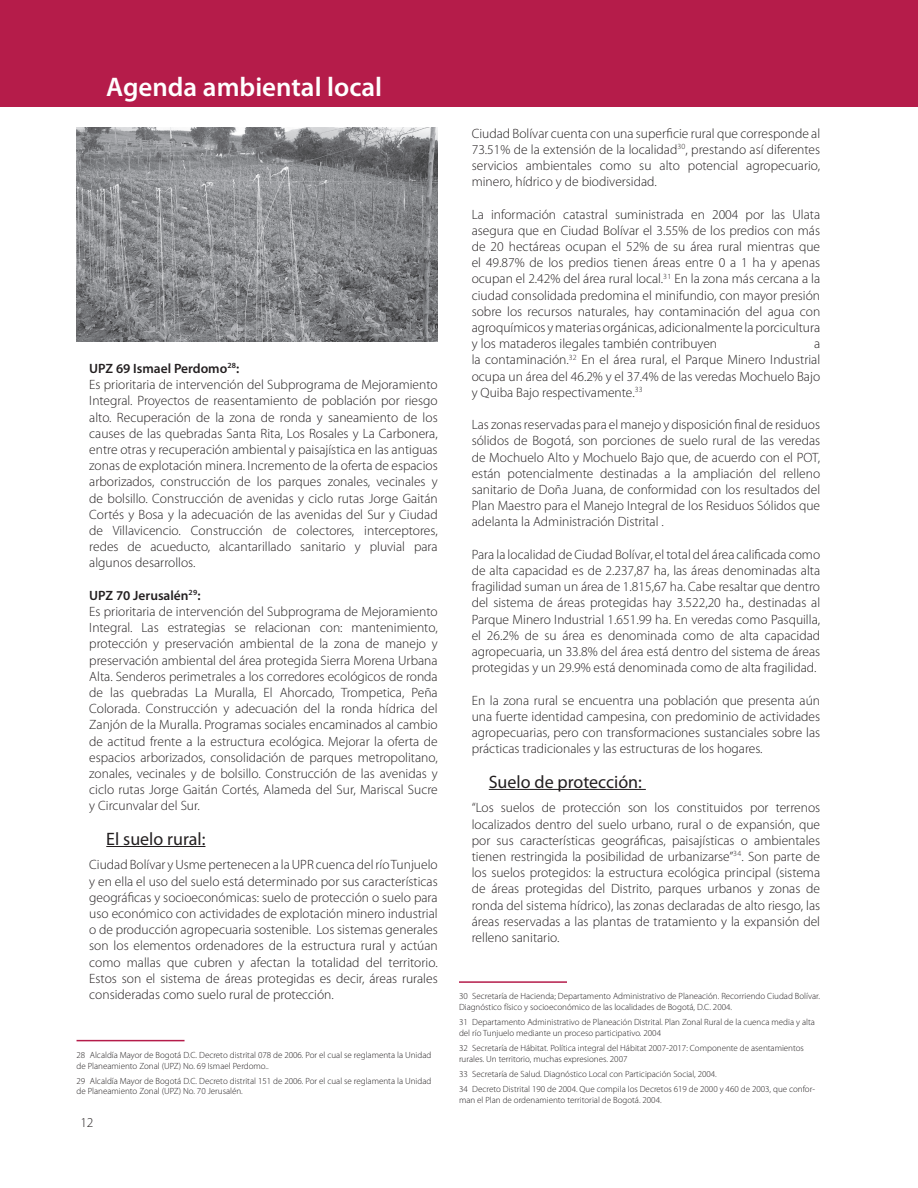
<style>
.page{position:relative;width:918px;height:1188px;background:#fff}
.page>*{position:absolute;margin:0;border:0;box-sizing:border-box;transform-origin:0 0}
.t1{font:600 27px "Myriad Pro";color:#fff}
.t2{font:18px "Myriad Pro";color:#231f20}
.t3{font:300 13.5px/16.2px "Myriad Pro";color:#231f20;text-align:justify}
.t4{font:300 9px/10.8px "Myriad Pro";color:#231f20}
.s1{font-weight:600}
</style>
<div class="page">
<div style="left:0;top:0;width:918px;height:106px;background:#b51c4a"></div>
<hr style="left:106px;top:846px;width:99px;height:1px;background:#231f20">
<hr style="left:77px;top:1040px;width:108px;height:1px;background:#b51c4a">
<hr style="left:489px;top:789px;width:157px;height:1px;background:#231f20">
<hr style="left:459px;top:981px;width:108px;height:2px;background:#b51c4a">
<img style="left:77px;top:128px;width:361px;height:214px">
<h1 class="t1" style="left:106px;top:63px;width:93px">Agenda</h1>
<h1 class="t1" style="left:235px;top:63px;width:124px">Ambiental</h1>
<h1 class="t1" style="left:106px;top:72px;width:277px">Agenda ambiental local</h1>
<p class="t3" style="left:89px;top:361px;width:350px;text-align:left"><span class="s1">UPZ 69 Ismael Perdomo</span><sup>28</sup><span class="s1">:<br></span>Es prioritaria de intervención del Subprograma de Mejoramiento Integral. Proyectos de reasentamiento de población por riesgo alto. Recuperación de la zona de ronda y saneamiento de los causes de las quebradas Santa Rita, Los Rosales y La Carbonera, entre otras y recuperación ambiental y paisajística en las antiguas zonas de explotación minera. Incremento de la oferta de espacios arborizados, construcción de los parques zonales, vecinales y de bolsillo. Construcción de avenidas y ciclo rutas Jorge Gaitán Cortés y Bosa y la adecuación de las avenidas del Sur y Ciudad de Villavicencio. Construcción de colectores, interceptores, redes de acueducto, alcantarillado sanitario y pluvial para algunos desarrollos.</p>
<p class="t3" style="left:89px;top:587px;width:350px;text-align:left"><span class="s1">UPZ 70 Jerusalén</span><sup>29</sup><span class="s1">:<br></span>Es prioritaria de intervención del Subprograma de Mejoramiento Integral. Las estrategias se relacionan con: mantenimiento, protección y preservación ambiental de la zona de manejo y preservación ambiental del área protegida Sierra Morena Urbana Alta. Senderos perimetrales a los corredores ecológicos de ronda de las quebradas La Muralla, El Ahorcado, Trompetica, Peña Colorada. Construcción y adecuación del la ronda hídrica del Zanjón de la Muralla. Programas sociales encaminados al cambio de actitud frente a la estructura ecológica. Mejorar la oferta de espacios arborizados, consolidación de parques metropolitano, zonales, vecinales y de bolsillo. Construcción de las avenidas y ciclo rutas Jorge Gaitán Cortés, Alameda del Sur, Mariscal Sucre y Circunvalar del Sur.</p>
<h2 class="t2" style="left:106px;top:829px;width:101px">El suelo rural:</h2>
<p class="t3" style="left:89px;top:857px;width:350px">Ciudad Bolívar y Usme pertenecen a la UPR cuenca del río Tunjuelo y en ella el uso del suelo está determinado por sus características geográficas y socioeconómicas: suelo de protección o suelo para uso económico con actividades de explotación minero industrial o de producción agropecuaria sostenible. Los sistemas generales son los elementos ordenadores de la estructura rural y actúan como mallas que cubren y afectan la totalidad del territorio.<br>Estos son el sistema de áreas protegidas es decir, áreas rurales consideradas como suelo rural de protección.</p>
<p class="t4" style="left:77px;top:1050px;width:356px">28 Alcaldía Mayor de Bogotá D.C. Decreto distrital 078 de 2006. Por el cual se reglamenta la Unidad de Planeamiento Zonal (UPZ) No. 69 Ismael Perdomo..</p>
<p class="t4" style="left:77px;top:1075px;width:356px">29 Alcaldía Mayor de Bogotá D.C. Decreto distrital 151 de 2006. Por el cual se reglamenta la Unidad de Planeamiento Zonal (UPZ) No. 70 Jerusalén.</p>
<p class="t3" style="left:80px;top:1114px;width:15px">12</p>
<p class="t3" style="left:472px;top:125px;width:350px">Ciudad Bolívar cuenta con una superficie rural que corresponde al 73.51% de la extensión de la localidad<sup>30</sup>, prestando así diferentes servicios ambientales como su alto potencial agropecuario, minero, hídrico y de biodiversidad.</p>
<p class="t3" style="left:472px;top:206px;width:350px">La información catastral suministrada en 2004 por las Ulata asegura que en Ciudad Bolívar el 3.55% de los predios con más de 20 hectáreas ocupan el 52% de su área rural mientras que el 49.87% de los predios tienen áreas entre 0 a 1 ha y apenas ocupan el 2.42% del área rural local.<sup>31</sup> En la zona más cercana a la ciudad consolidada predomina el minifundio, con mayor presión sobre los recursos naturales, hay contaminación del agua con agroquímicos y materias orgánicas, adicionalmente la porcicultura y los mataderos ilegales también contribuyen</p>
<p class="t3" style="left:472px;top:336px;width:350px;text-indent:342px">a la contaminación.<sup>32</sup> En el área rural, el Parque Minero Industrial ocupa un área del 46.2% y el 37.4% de las veredas Mochuelo Bajo y Quiba Bajo respectivamente.<sup>33</sup></p>
<p class="t3" style="left:472px;top:417px;width:350px">Las zonas reservadas para el manejo y disposición final de residuos sólidos de Bogotá, son porciones de suelo rural de las veredas de Mochuelo Alto y Mochuelo Bajo que, de acuerdo con el POT, están potencialmente destinadas a la ampliación del relleno sanitario de Doña Juana, de conformidad con los resultados del Plan Maestro para el Manejo Integral de los Residuos Sólidos que adelanta la Administración Distrital .</p>
<p class="t3" style="left:472px;top:547px;width:350px">Para la localidad de Ciudad Bolívar, el total del área calificada como de alta capacidad es de 2.237,87 ha, las áreas denominadas alta fragilidad suman un área de 1.815,67 ha. Cabe resaltar que dentro del sistema de áreas protegidas hay 3.522,20 ha., destinadas al Parque Minero Industrial 1.651.99 ha. En veredas como Pasquilla, el 26.2% de su área es denominada como de alta capacidad agropecuaria, un 33.8% del área está dentro del sistema de áreas protegidas y un 29.9% está denominada como de alta fragilidad.</p>
<p class="t3" style="left:472px;top:692px;width:350px">En la zona rural se encuentra una población que presenta aún una fuerte identidad campesina, con predominio de actividades agropecuarias, pero con transformaciones sustanciales sobre las prácticas tradicionales y las estructuras de los hogares.</p>
<h2 class="t2" style="left:489px;top:772px;width:155px">Suelo de protección:</h2>
<p class="t3" style="left:472px;top:800px;width:350px">“Los suelos de protección son los constituidos por terrenos localizados dentro del suelo urbano, rural o de expansión, que por sus características geográficas, paisajísticas o ambientales tienen restringida la posibilidad de urbanizarse”<sup>34</sup>. Son parte de los suelos protegidos: la estructura ecológica principal (sistema de áreas protegidas del Distrito, parques urbanos y zonas de ronda del sistema hídrico), las zonas declaradas de alto riesgo, las áreas reservadas a las plantas de tratamiento y la expansión del relleno sanitario.</p>
<p class="t4" style="left:459px;top:991px;width:362px">30 Secretaría de Hacienda; Departamento Administrativo de Planeación. Recorriendo Ciudad Bolívar.<br>Diagnóstico físico y socioeconómico de las localidades de Bogotá, D.C. 2004.</p>
<p class="t4" style="left:459px;top:1017px;width:357px">31 Departamento Administrativo de Planeación Distrital. Plan Zonal Rural de la cuenca media y alta del río Tunjuelo mediante un proceso participativo. 2004</p>
<p class="t4" style="left:459px;top:1043px;width:347px">32 Secretaría de Hábitat. Política integral del Hábitat 2007-2017: Componente de asentamientos rurales. Un territorio, muchas expresiones. 2007</p>
<p class="t4" style="left:459px;top:1066px;width:358px;line-height:15px">33 Secretaría de Salud. Diagnóstico Local con Participación Social, 2004.<br>34 Decreto Distrital 190 de 2004. Que compila los Decretos 619 de 2000 y 460 de 2003, que confor-</p>
<p class="t4" style="left:459px;top:1094px;width:204px">man el Plan de ordenamiento territorial de Bogotá. 2004.</p>
</div>
